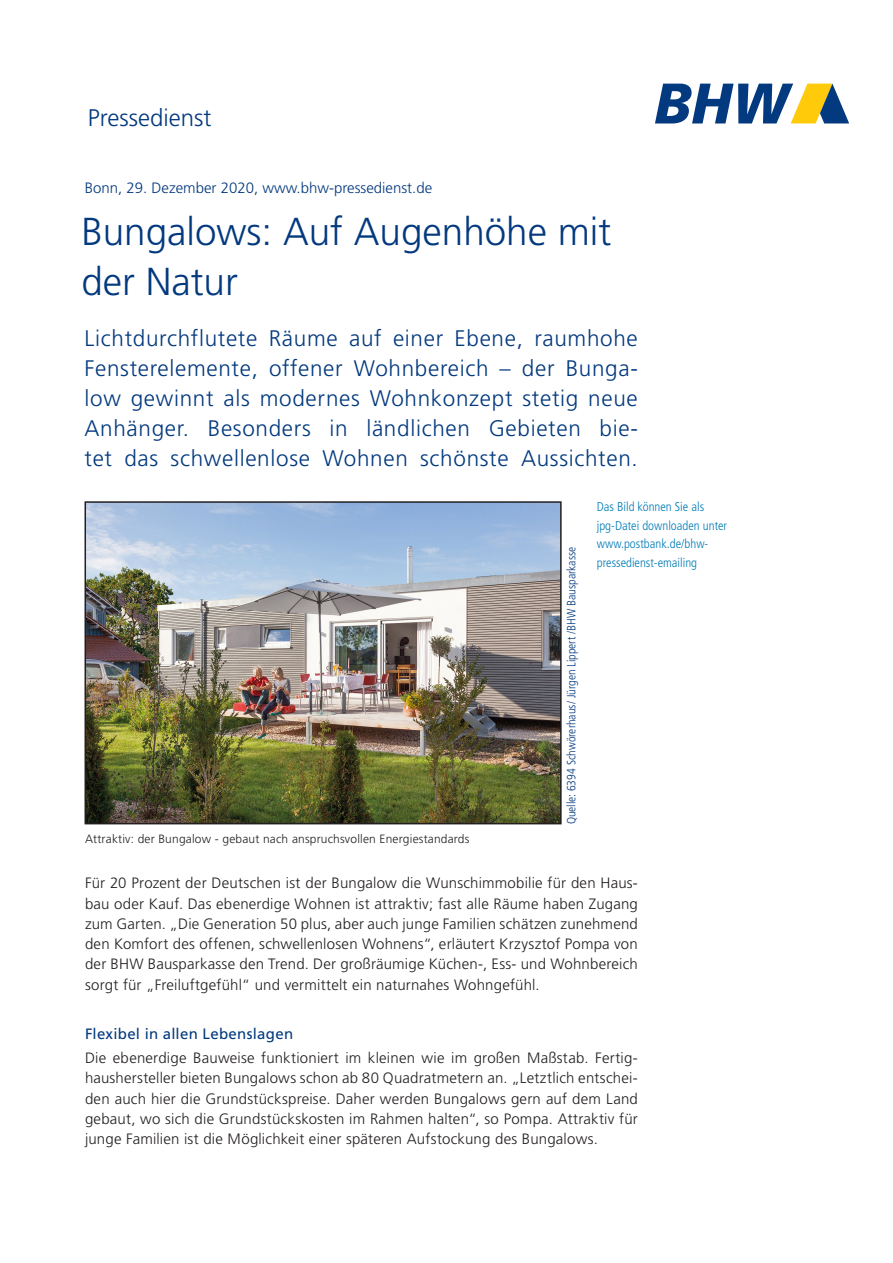
<style>
.page{position:relative;width:893px;height:1263px;background:#fff}
.page>*{position:absolute;margin:0;border:0;box-sizing:border-box;transform-origin:0 0}
.Headline{font:300 39px/49.5px "Frutiger LT Std";color:#03397e}
.Headline-2{font:300 24px "Frutiger LT Std";color:#03397e}
.t1{font:300 22.5px/30px "Frutiger LT Std";letter-spacing:.03em;color:#03397e;text-align:justify}
.Headline_zum_Thema{font:300 15px/20.2px "Frutiger LT Std";letter-spacing:.01em;color:#231f20;text-align:justify}
.Datum{font:300 15px "Frutiger LT Std";color:#03397e}
.Headline_zum_Thema-2{font:15px "Frutiger LT Std";letter-spacing:.02em;color:#03397e}
.Maginalie{font:300 condensed 12.75px "Frutiger LT Std";color:#007cb6}
.Fließtext{font:300 12px "Frutiger LT Std";letter-spacing:.015em;color:#231f20}
.t2{font:300 condensed 12px "Frutiger LT Std";color:#03397e}
</style>
<div class="page">
<svg style="left:655px;top:84px;width:194px;height:39px"></svg>
<img style="left:88px;top:504px;width:471px;height:317px">
<div style="left:85px;top:501px;width:477px;height:323px;border:2px solid #231f20"></div>
<p class="Headline-2" style="left:88px;top:104px;width:125px">Pressedienst</p>
<p class="Datum" style="left:85px;top:179px;width:349px">Bonn, 29. Dezember 2020, www.bhw-pressedienst.de</p>
<p class="Headline" style="left:81px;top:208px;width:532px">Bungalows: Auf Augenhöhe mit der Natur</p>
<p class="t1" style="left:85px;top:324px;width:555px">Lichtdurchflutete Räume auf einer Ebene, raumhohe Fensterelemente, offener Wohnbereich – der Bunga&shy;low gewinnt als modernes Wohnkonzept stetig neue Anhänger. Besonders in ländlichen Gebieten bie&shy;tet das schwellenlose Wohnen schönste Aussichten.</p>
<p class="Fließtext" style="left:85px;top:832px;width:386px">Attraktiv: der Bungalow - gebaut nach anspruchsvollen Energiestandards</p>
<p class="t2" style="left:565px;top:824px;width:279px;rotate:-90deg">Quelle: 6394 Schwörerhaus/ Jürgen Lippert /BHW Bausparkasse</p>
<p class="Maginalie" style="left:597px;top:499px;width:109px">Das Bild können Sie als</p>
<p class="Maginalie" style="left:597px;top:518px;width:132px">jpg-Datei downloaden unter</p>
<p class="Maginalie" style="left:597px;top:537px;width:113px">www.postbank.de/bhw-</p>
<p class="Maginalie" style="left:597px;top:555px;width:102px">pressedienst-emailing</p>
<p class="Headline_zum_Thema" style="left:85px;top:873px;width:554px">Für 20 Prozent der Deutschen ist der Bungalow die Wunschimmobilie für den Haus&shy;bau oder Kauf. Das ebenerdige Wohnen ist attraktiv; fast alle Räume haben Zugang zum Garten. „Die Generation 50 plus, aber auch junge Familien schätzen zunehmend den Komfort des offenen, schwellenlosen Wohnens“, erläutert Krzysztof Pompa von der BHW Bausparkasse den Trend. Der großräumige Küchen-, Ess- und Wohnbereich sorgt für „Freiluftgefühl“ und vermittelt ein naturnahes Wohngefühl.</p>
<p class="Headline_zum_Thema-2" style="left:85px;top:1024px;width:210px">Flexibel in allen Lebenslagen</p>
<p class="Headline_zum_Thema" style="left:85px;top:1048px;width:554px">Die ebenerdige Bauweise funktioniert im kleinen wie im großen Maßstab. Fertig&shy;haushersteller bieten Bungalows schon ab 80 Quadratmetern an. „Letztlich entschei&shy;den auch hier die Grundstückspreise. Daher werden Bungalows gern auf dem Land gebaut, wo sich die Grundstückskosten im Rahmen halten“, so Pompa. Attraktiv für junge Familien ist die Möglichkeit einer späteren Aufstockung des Bungalows.</p>
</div>
